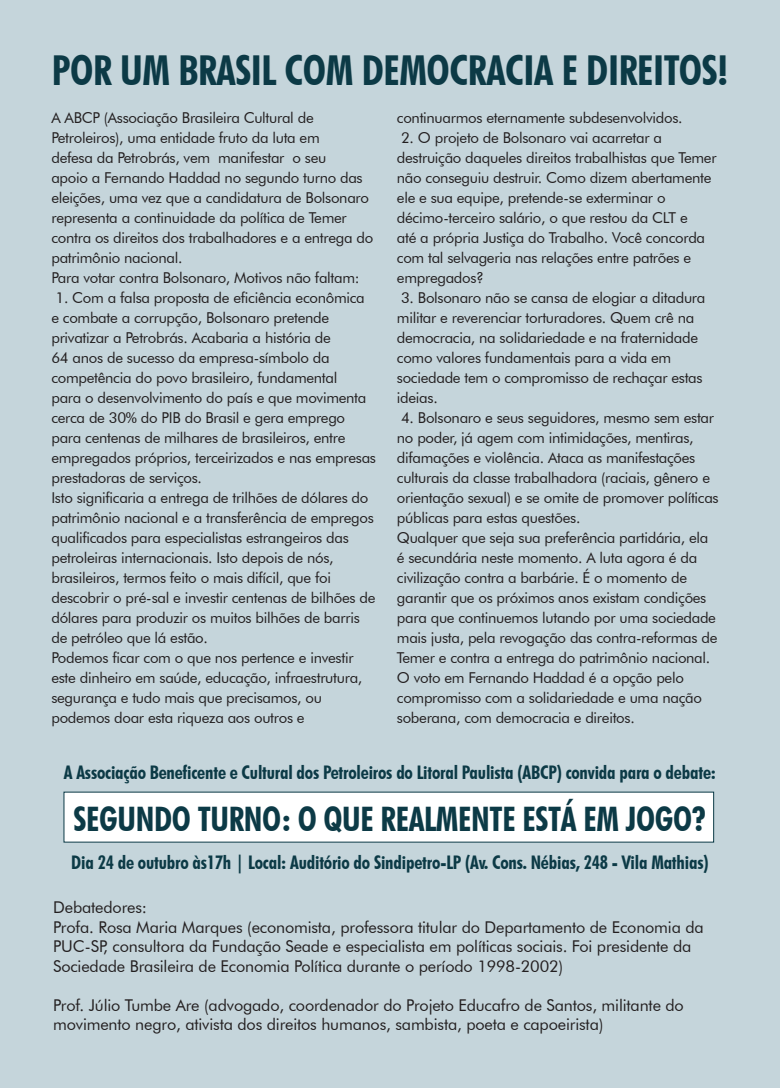
<style>
.page{position:relative;width:780px;height:1088px;background:#c5d5db}
.page>*{position:absolute;margin:0;border:0;box-sizing:border-box;transform-origin:0 0}
.Texto{font:700 condensed 41.25px "Futura BT";letter-spacing:-.01em;color:#0c3a46}
.Texto-2{font:700 condensed 33.75px "Futura BT";letter-spacing:-.01em;color:#0c3a46}
.Texto-3{font:700 condensed 18.75px "Futura BT";letter-spacing:-.01em;color:#0c3a46}
.Texto-4{font:16.25px/19.5px "Futura BT";letter-spacing:-.01em;color:#231f20}
.Texto-5{font:15px/20px "Futura BT";letter-spacing:-.02em;color:#231f20}
</style>
<div class="page">
<div style="left:64px;top:792px;width:649px;height:50px;background:#fff"></div>
<p class="Texto" style="left:52px;top:45px;width:678px">POR UM BRASIL COM DEMOCRACIA E DIREITOS!</p>
<p class="Texto-5" style="left:51px;top:107px;width:323px">A ABCP (Associação Brasileira Cultural de Petroleiros), uma entidade fruto da luta em<br>defesa da Petrobrás, vem manifestar o seu<br>apoio a Fernando Haddad no segundo turno das eleições, uma vez que a candidatura de Bolsonaro representa a continuidade da política de Temer contra os direitos dos trabalhadores e a entrega do patrimônio nacional.</p>
<p class="Texto-5" style="left:51px;top:267px;width:310px">Para votar contra Bolsonaro, Motivos não faltam:</p>
<p class="Texto-5" style="left:51px;top:287px;width:326px">1. Com a falsa proposta de eficiência econômica<br>e combate a corrupção, Bolsonaro pretende privatizar a Petrobrás. Acabaria a história de<br>64 anos de sucesso da empresa-símbolo da competência do povo brasileiro, fundamental<br>para o desenvolvimento do país e que movimenta cerca de 30% do PIB do Brasil e gera emprego para centenas de milhares de brasileiros, entre empregados próprios, terceirizados e nas empresas prestadoras de serviços.</p>
<p class="Texto-5" style="left:51px;top:487px;width:325px">Isto significaria a entrega de trilhões de dólares do patrimônio nacional e a transferência de empregos qualificados para especialistas estrangeiros das petroleiras internacionais. Isto depois de nós, brasileiros, termos feito o mais difícil, que foi descobrir o pré-sal e investir centenas de bilhões de dólares para produzir os muitos bilhões de barris de petróleo que lá estão.</p>
<p class="Texto-5" style="left:51px;top:647px;width:312px">Podemos ficar com o que nos pertence e investir este dinheiro em saúde, educação, infraestrutura, segurança e tudo mais que precisamos, ou podemos doar esta riqueza aos outros e</p>
<p class="Texto-5" style="left:397px;top:107px;width:287px">continuarmos eternamente subdesenvolvidos.</p>
<p class="Texto-5" style="left:397px;top:127px;width:321px">2. O projeto de Bolsonaro vai acarretar a destruição daqueles direitos trabalhistas que Temer não conseguiu destruir. Como dizem abertamente ele e sua equipe, pretende-se exterminar o décimo-terceiro salário, o que restou da CLT e<br>até a própria Justiça do Trabalho. Você concorda com tal selvageria nas relações entre patrões e empregados?</p>
<p class="Texto-5" style="left:397px;top:287px;width:310px">3. Bolsonaro não se cansa de elogiar a ditadura militar e reverenciar torturadores. Quem crê na democracia, na solidariedade e na fraternidade como valores fundamentais para a vida em sociedade tem o compromisso de rechaçar estas ideias.</p>
<p class="Texto-5" style="left:397px;top:407px;width:323px">4. Bolsonaro e seus seguidores, mesmo sem estar no poder, já agem com intimidações, mentiras, difamações e violência. Ataca as manifestações culturais da classe trabalhadora (raciais, gênero e orientação sexual) e se omite de promover políticas públicas para estas questões.</p>
<p class="Texto-5" style="left:397px;top:527px;width:322px">Qualquer que seja sua preferência partidária, ela é secundária neste momento. A luta agora é da civilização contra a barbárie. É o momento de garantir que os próximos anos existam condições para que continuemos lutando por uma sociedade mais justa, pela revogação das contra-reformas de Temer e contra a entrega do patrimônio nacional.<br>O voto em Fernando Haddad é a opção pelo compromisso com a solidariedade e uma nação soberana, com democracia e direitos.</p>
<p class="Texto-3" style="left:64px;top:761px;width:653px">A Associação Beneficente e Cultural dos Petroleiros do Litoral Paulista (ABCP) convida para o debate:</p>
<p class="Texto-2" style="left:73px;top:798px;width:634px">SEGUNDO TURNO: O QUE REALMENTE ESTÁ EM JOGO?</p>
<p class="Texto-3" style="left:71px;top:851px;width:638px">Dia 24 de outubro às17h | Local: Auditório do Sindipetro-LP (Av. Cons. Nébias, 248 - Vila Mathias)</p>
<p class="Texto-4" style="left:53px;top:897px;width:95px">Debatedores:</p>
<p class="Texto-4" style="left:53px;top:917px;width:652px">Profa. Rosa Maria Marques (economista, professora titular do Departamento de Economia da<br>PUC-SP, consultora da Fundação Seade e especialista em políticas sociais. Foi presidente da<br>Sociedade Brasileira de Economia Política durante o período 1998-2002)</p>
<p class="Texto-4" style="left:53px;top:995px;width:632px">Prof. Júlio Tumbe Are (advogado, coordenador do Projeto Educafro de Santos, militante do movimento negro, ativista dos direitos humanos, sambista, poeta e capoeirista)</p>
</div>
